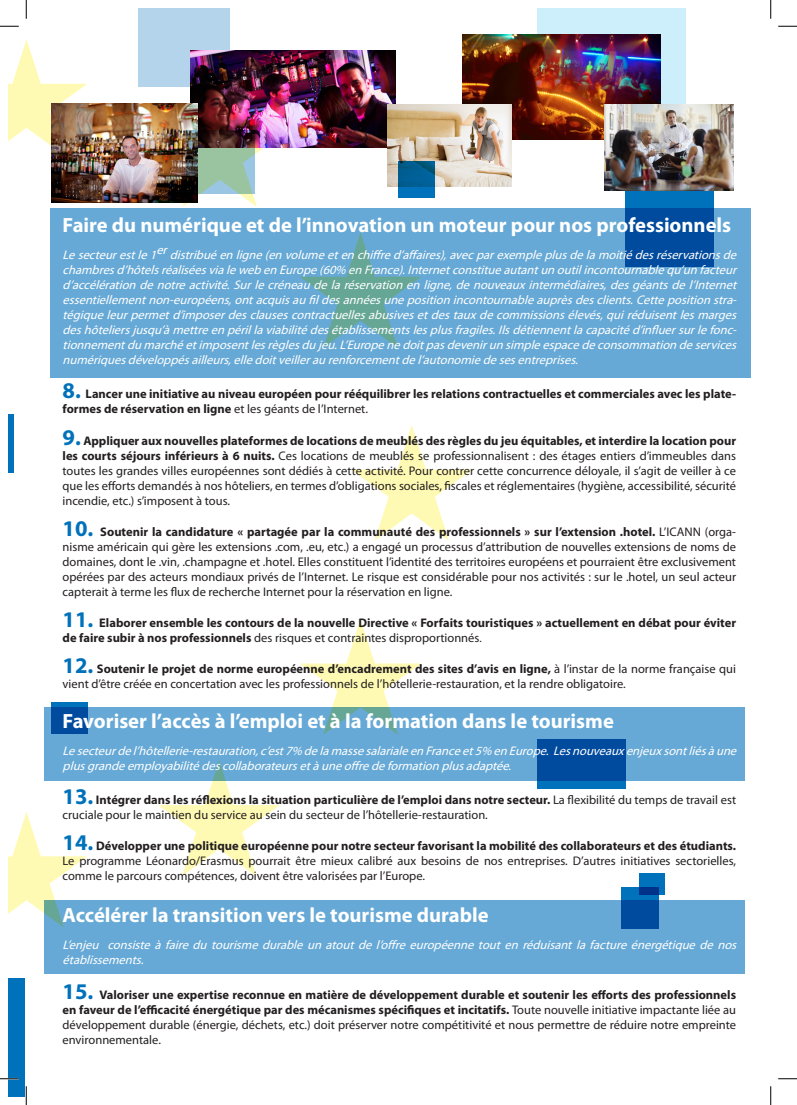
<style>
.page{position:relative;width:797px;height:1105px;background:#fff}
.page>*{position:absolute;margin:0;border:0;box-sizing:border-box;transform-origin:0 0}
.t1{font:700 20.62px "Myriad Pro";color:#fff}
.t2{font:12.5px/15px "Myriad Pro";color:#231f20;text-align:justify}
.t3{font:italic 12.5px/15px "Myriad Pro";color:#fff}
.t4{font:700 12.5px/15px "Myriad Pro";color:#231f20}
.s1{font-size:22.5px;color:#0071bb}
.s2{font-weight:400}
.s3{font-weight:700;font-size:22.5px;color:#0071bb}
.s4{font-weight:700}
.s5{font-weight:400;font-size:11.25px}
.s6{font-style:inherit}
</style>
<div class="page">
<svg style="left:9px;top:39px;width:78px;height:107px"></svg>
<svg style="left:9px;top:812px;width:78px;height:115px"></svg>
<svg style="left:158px;top:781px;width:122px;height:95px"></svg>
<svg style="left:300px;top:619px;width:121px;height:88px"></svg>
<svg style="left:351px;top:425px;width:121px;height:116px"></svg>
<svg style="left:159px;top:91px;width:122px;height:116px"></svg>
<div style="left:537px;top:9px;width:148px;height:122px;background:#cdeffb"></div>
<div style="left:138px;top:9px;width:91px;height:78px;background:#b3d4ea"></div>
<div style="left:537px;top:739px;width:88px;height:50px;background:#0071bb"></div>
<svg style="left:621px;top:887px;width:37px;height:14px"></svg>
<div style="left:51px;top:702px;width:37px;height:32px;background:#0071bb"></div>
<svg style="left:639px;top:873px;width:26px;height:21px"></svg>
<svg style="left:45px;top:707px;width:700px;height:74px;background:#5ca0cf"></svg>
<div style="left:45px;top:901px;width:700px;height:73px;background:#66a9d6"></div>
<div style="left:625px;top:175px;width:89px;height:91px;background:#0071bb"></div>
<div style="left:9px;top:414px;width:5px;height:59px;background:#0071bb"></div>
<svg style="left:50px;top:208px;width:700px;height:170px;background:#61a4d1"></svg>
<div style="left:9px;top:979px;width:15px;height:117px;background:#0071bb"></div>
<img style="left:191px;top:51px;width:204px;height:96px">
<img style="left:462px;top:34px;width:199px;height:105px">
<img style="left:51px;top:103px;width:147px;height:99px">
<img style="left:388px;top:104px;width:123px;height:82px">
<img style="left:604px;top:104px;width:129px;height:87px">
<svg style="left:398px;top:162px;width:36px;height:36px"></svg>
<img style="left:186px;top:130px;width:69px;height:63px">
<svg style="left:0;top:25px;width:19px;height:2px"></svg>
<svg style="left:778px;top:25px;width:19px;height:2px"></svg>
<svg style="left:0;top:1078px;width:19px;height:1px"></svg>
<svg style="left:778px;top:1078px;width:19px;height:1px"></svg>
<svg style="left:25px;top:0;width:2px;height:19px"></svg>
<svg style="left:25px;top:1086px;width:2px;height:19px"></svg>
<svg style="left:770px;top:0;width:1px;height:19px"></svg>
<svg style="left:770px;top:1086px;width:1px;height:19px"></svg>
<p class="t1" style="left:63px;top:211px;width:670px">Faire du numérique et de l’innovation un moteur pour nos professionnels</p>
<p class="t3" style="left:63px;top:247px;width:679px;text-align:justify">Lesecteurestle1erdistribuéenligne(envolumeetenchiffred’affaires),avecparexempleplusdelamoitiédesréservationsde chambresd’hôtelsréaliséesvialewebenEurope(60% enFrance).Internetconstitueautantunoutilincontournablequ’unfacteur d’accélérationdenotreactivité.Surlecréneaudelaréservationenligne,denouveauxintermédiaires,desgéantsdel’Internet essentiellementnon-européens,ontacquisaufildesannéesunepositionincontournableauprèsdesclients.Cettepositionstra&shy;tégiqueleurpermetd’imposerdesclausescontractuellesabusivesetdestauxdecommissionsélevés,quiréduisentlesmarges deshôteliersjusqu’àmettreenpérillaviabilitédesétablissementslesplusfragiles.Ilsdétiennentlacapacitéd’influersurlefonc&shy;tionnementdumarchéetimposentlesrèglesdujeu.L’Europenedoitpasdevenirunsimpleespacedeconsommationdeservices numériquesdéveloppésailleurs,elledoitveilleraurenforcementdel’autonomiedesesentreprises.</p>
<p class="t4" style="left:63px;top:386px;width:675px"><span class="s1">8.</span> Lancer une initiative au niveau européen pour rééquilibrer les relations contractuelles et commerciales avec les plate&shy;formes de réservation en ligne <span class="s2">et les géants de l’Internet.</span></p>
<p class="t2" style="left:63px;top:433px;width:675px"><span class="s3">9.</span> <span class="s4">Appliquer aux nouvelles plateformes de locations de meublés des règles du jeu équitables, et interdire la location pour les courts séjours inférieurs à 6 nuits.</span> Ces locations de meublés se professionnalisent : des étages entiers d’immeubles dans toutes les grandes villes européennes sont dédiés à cette activité. Pour contrer cette concurrence déloyale, il s’agit de veiller à ce que les efforts demandés à nos hôteliers, en termes d’obligations sociales, fiscales et réglementaires (hygiène, accessibilité, sécurité incendie, etc.) s’imposent à tous.</p>
<p class="t2" style="left:63px;top:524px;width:675px"><span class="s3">10.</span> <span class="s4">Soutenir la candidature « partagée par la communauté des professionnels » sur l’extension .hotel.</span> L’ICANN (orga&shy;nisme américain qui gère les extensions .com, .eu, etc.) a engagé un processus d’attribution de nouvelles extensions de noms de domaines, dont le .vin, .champagne et .hotel. Elles constituent l’identité des territoires européens et pourraient être exclusivement opérées par des acteurs mondiaux privés de l’Internet. Le risque est considérable pour nos activités : sur le .hotel, un seul acteur capterait à terme les flux de recherche Internet pour la réservation en ligne.</p>
<p class="t4" style="left:63px;top:615px;width:675px"><span class="s1">11.</span> Elaborer ensemble les contours de la nouvelle Directive « Forfaits touristiques » actuellement en débat pour éviter de faire subir à nos professionnels <span class="s2">des risques et contraintes disproportionnés</span><span class="s5">.</span></p>
<p class="t2" style="left:63px;top:661px;width:675px"><span class="s3">12.</span> <span class="s4">Soutenir le projet de norme européenne d’encadrement des sites d’avis en ligne,</span> à l’instar de la norme française qui vient d’être créée en concertation avec les professionnels de l’hôtellerie-restauration, et la rendre obligatoire.</p>
<p class="t1" style="left:63px;top:708px;width:553px">Favoriser l’accès à l’emploi et à la formation dans le tourisme</p>
<p class="t3" style="left:63px;top:743px;width:679px">Lesecteurdel’hôtellerie-restauration,c’est7% delamassesalarialeenFranceet5% enEurope.Lesnouveauxenjeuxsontliésàune plusgrandeemployabilitédescollaborateursetàuneoffredeformationplusadaptée<span class="s6">.</span></p>
<p class="t2" style="left:63px;top:792px;width:675px"><span class="s3">13.</span> <span class="s4">Intégrer dans les réflexions la situation particulière de l’emploi dans notre secteur.</span> La flexibilité du temps de travail est cruciale pour le maintien du service au sein du secteur de l’hôtellerie-restauration.</p>
<p class="t2" style="left:63px;top:838px;width:675px"><span class="s3">14.</span> <span class="s4">Développer une politique européenne pour notre secteur favorisant la mobilité des collaborateurs et des étudiants.<br></span>Le programme Léonardo/Erasmus pourrait être mieux calibré aux besoins de nos entreprises. D’autres initiatives sectorielles, comme le parcours compétences, doivent être valorisées par l’Europe.</p>
<p class="t1" style="left:63px;top:902px;width:427px">Accélérer la transition vers le tourisme durable</p>
<p class="t3" style="left:63px;top:937px;width:679px">L’enjeu consisteàfairedutourismedurableunatoutdel’offreeuropéennetoutenréduisantlafactureénergétiquedenos établissements.</p>
<p class="t4" style="left:63px;top:987px;width:675px;text-align:justify"><span class="s1">15.</span> Valoriser une expertise reconnue en matière de développement durable et soutenir les efforts des professionnels en faveur de l’efficacité énergétique par des mécanismes spécifiques et incitatifs. <span class="s2">Toute nouvelle initiative impactante liée au développement durable (énergie, déchets, etc.) doit préserver notre compétitivité et nous permettre de réduire notre empreinte environnementale.</span></p>
</div>
